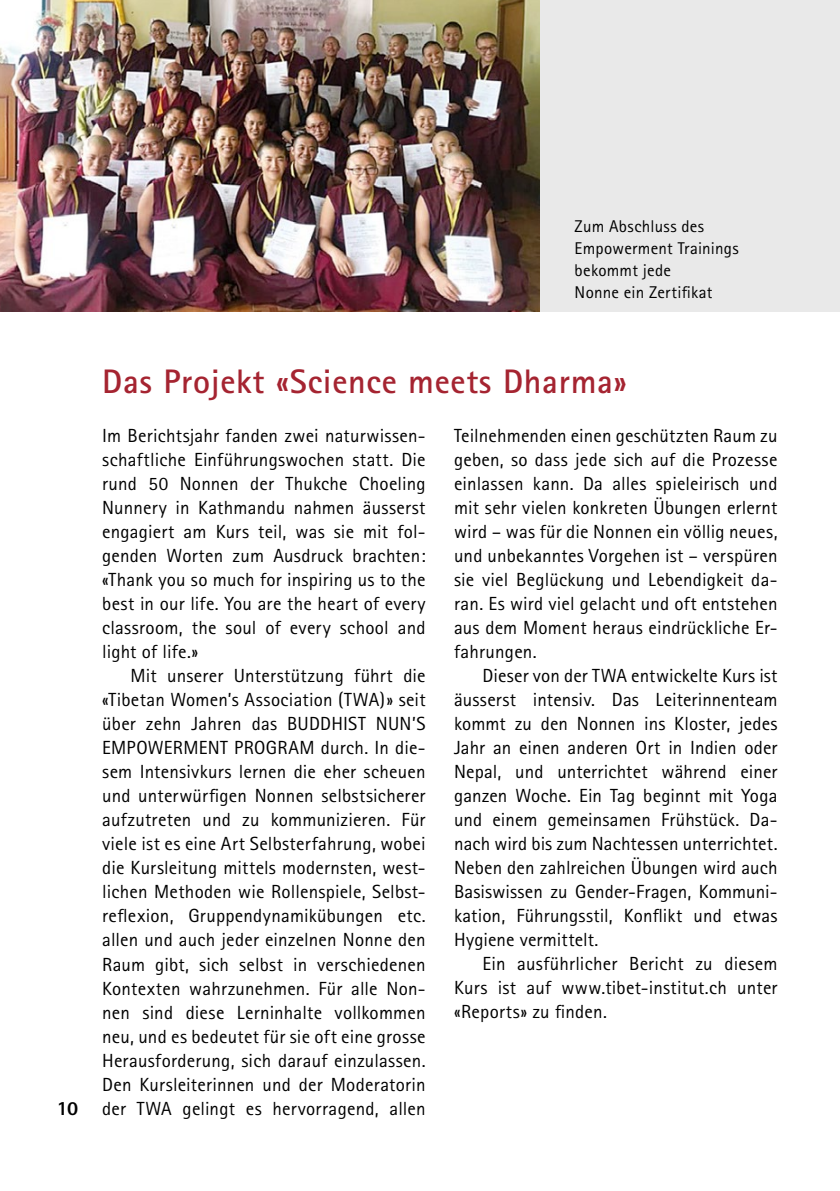
<style>
.page{position:relative;width:840px;height:1191px;background:#fff}
.page>*{position:absolute;margin:0;border:0;box-sizing:border-box;transform-origin:0 0}
.t1{font:700 34px "Rotis Sans Serif";letter-spacing:.02em;color:#a52431}
.t2{font:800 20px "Rotis Sans Serif";color:#000}
.t3{font:19px/24px "Rotis Sans Serif";letter-spacing:.01em;color:#000;text-align:justify}
.t4{font:17px/22px "Rotis Sans Serif";letter-spacing:.015em;color:#000}
</style>
<div class="page">
<div style="left:539px;top:0;width:300px;height:312px;background:#e9e9e9"></div>
<img style="left:0;top:0;width:539px;height:312px">
<p class="t4" style="left:574px;top:215px;width:165px">Zum Abschluss des<br>Empowerment Trainings bekommt jede<br>Nonne ein Zertifikat</p>
<p class="t2" style="left:57px;top:1095px;width:23px">10</p>
<h1 class="t1" style="left:102px;top:360px;width:526px">Das Projekt «Science meets Dharma»</h1>
<p class="t3" style="left:102px;top:424px;width:325px">Im Berichtsjahr fanden zwei naturwissen&shy;schaftliche Einführungswochen statt. Die rund 50 Nonnen der Thukche Choeling Nunnery in Kathmandu nahmen äusserst engagiert am Kurs teil, was sie mit fol&shy;genden Worten zum Ausdruck brachten: «Thank you so much for inspiring us to the best in our life. You are the heart of every classroom, the soul of every school and light of life.»</p>
<p class="t3" style="left:102px;top:664px;width:325px;text-indent:28px">Mit unserer Unterstützung führt die «Tibetan Women’s Association (TWA)» seit über zehn Jahren das BUDDHIST NUN’S EMPOWERMENT PROGRAM durch. In die&shy;sem Intensivkurs lernen die eher scheuen und unterwürfigen Nonnen selbstsicherer aufzutreten und zu kommunizieren. Für viele ist es eine Art Selbsterfahrung, wobei die Kursleitung mittels modernsten, west&shy;lichen Methoden wie Rollenspiele, Selbst&shy;reflexion, Gruppendynamikübungen etc. allen und auch jeder einzelnen Nonne den Raum gibt, sich selbst in verschiedenen Kontexten wahrzunehmen. Für alle Non&shy;nen sind diese Lerninhalte vollkommen neu, und es bedeutet für sie oft eine grosse Herausforderung, sich darauf einzulassen.<br>Den Kursleiterinnen und der Moderatorin der TWA gelingt es hervorragend, allen</p>
<p class="t3" style="left:454px;top:424px;width:325px">Teilnehmenden einen geschützten Raum zu geben, so dass jede sich auf die Prozesse einlassen kann. Da alles spieleirisch und mit sehr vielen konkreten Übungen erlernt wird – was für die Nonnen ein völlig neues, und unbekanntes Vorgehen ist – verspüren sie viel Beglückung und Lebendigkeit da&shy;ran. Es wird viel gelacht und oft entstehen aus dem Moment heraus eindrückliche Er&shy;fahrungen.</p>
<p class="t3" style="left:454px;top:664px;width:325px;text-indent:28px">Dieser von der TWA entwickelte Kurs ist äusserst intensiv. Das Leiterinnenteam kommt zu den Nonnen ins Kloster, jedes Jahr an einen anderen Ort in Indien oder Nepal, und unterrichtet während einer ganzen Woche. Ein Tag beginnt mit Yoga und einem gemeinsamen Frühstück. Da&shy;nach wird bis zum Nachtessen unterrichtet.<br>Neben den zahlreichen Übungen wird auch Basiswissen zu Gender-Fragen, Kommuni&shy;kation, Führungsstil, Konflikt und etwas Hygiene vermittelt.</p>
<p class="t3" style="left:454px;top:952px;width:325px;text-indent:28px">Ein ausführlicher Bericht zu diesem Kurs ist auf www.tibet-institut.ch unter «Reports» zu finden.</p>
</div>
